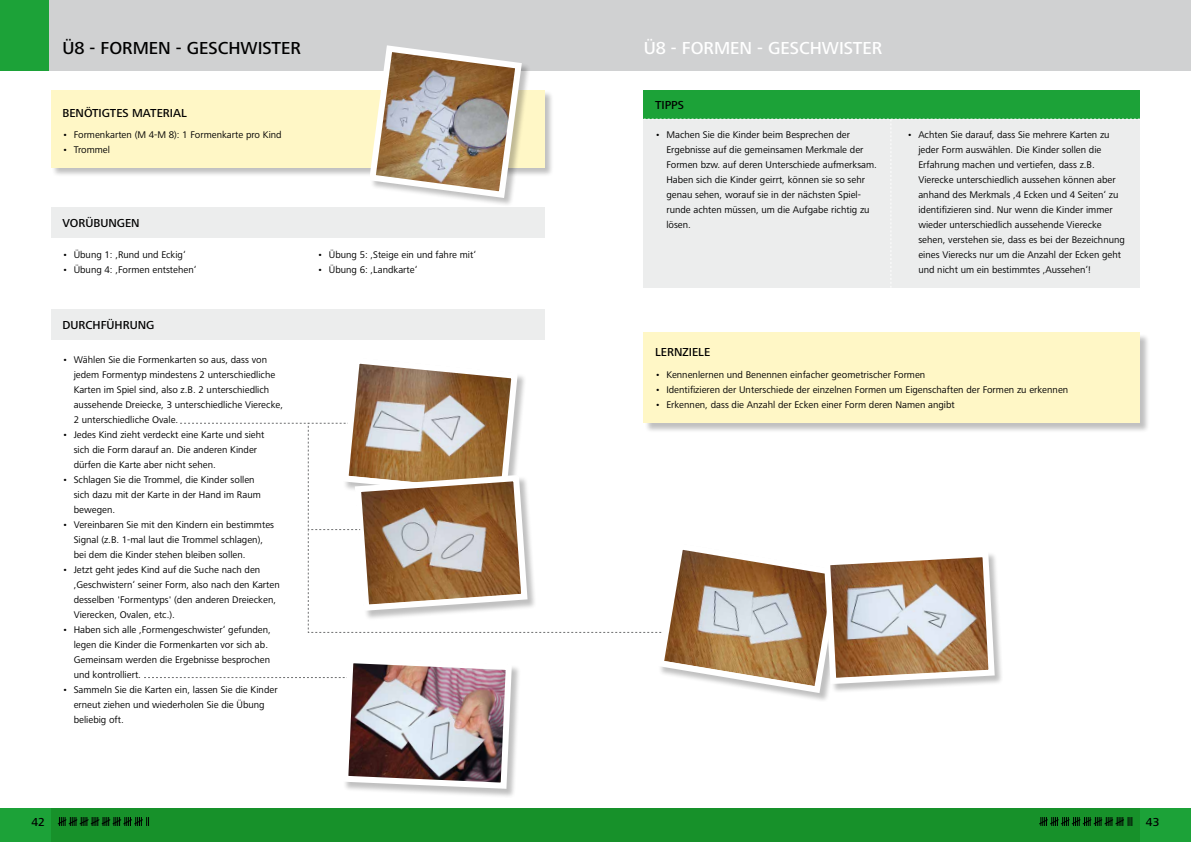
<style>
.page{position:relative;width:1191px;height:842px;background:#fff}
.page>*{position:absolute;margin:0;border:0;box-sizing:border-box;transform-origin:0 0}
.t1{font:500 18px "Frutiger Next LT";color:#fff}
.t2{font:500 18px "Frutiger Next LT";color:#000}
.t3{font:500 12px "Frutiger Next LT";color:#000}
.t4{font:10px/15px "Frutiger Next LT";color:#000}
</style>
<div class="page">
<div style="left:50px;top:808px;width:1091px;height:34px;background:#17912a"></div>
<div style="left:0;top:808px;width:51px;height:34px;background:#1ca238"></div>
<div style="left:1140px;top:808px;width:51px;height:34px;background:#1ca238"></div>
<div style="left:0;top:0;width:51px;height:71px;background:#1ca238"></div>
<div style="left:50px;top:0;width:1141px;height:71px;background:#d0d1d2"></div>
<div style="left:643px;top:91px;width:497px;height:28px;background:#1ca238"></div>
<div style="left:643px;top:119px;width:497px;height:169px;background:#eceded"></div>
<div style="left:644px;top:333px;width:505px;height:100px;background:#000;opacity:.25"></div>
<div style="left:643px;top:333px;width:497px;height:90px;background:#fff7c6"></div>
<div style="left:51px;top:90px;width:503px;height:87px;background:#000;opacity:.25"></div>
<div style="left:51px;top:90px;width:493px;height:78px;background:#fff7c6"></div>
<div style="left:369px;top:46px;width:162px;height:161px;background:#000;opacity:.25"></div>
<svg style="left:366px;top:45px;width:159px;height:156px"></svg>
<div style="left:51px;top:309px;width:493px;height:30px;background:#eceded"></div>
<div style="left:342px;top:657px;width:179px;height:141px;background:#000;opacity:.25"></div>
<div style="left:824px;top:551px;width:180px;height:142px;background:#000;opacity:.25"></div>
<svg style="left:144px;top:363px;width:854px;height:429px"></svg>
<div style="left:51px;top:207px;width:493px;height:30px;background:#eceded"></div>
<svg style="left:1039px;top:817px;width:93px;height:9px"></svg>
<svg style="left:57px;top:817px;width:92px;height:9px"></svg>
<h1 class="t2" style="left:62px;top:38px;width:240px">Ü8 - FORMEN - GESCHWISTER</h1>
<p class="t3" style="left:62px;top:107px;width:126px">BENÖTIGTES MATERIAL</p>
<p class="t4" style="left:62px;top:127px;width:221px">• Formenkarten (M 4-M 8): 1 Formenkarte pro Kind</p>
<p class="t4" style="left:62px;top:142px;width:49px">• Trommel</p>
<p class="t3" style="left:62px;top:216px;width:79px">VORÜBUNGEN</p>
<p class="t4" style="left:62px;top:247px;width:125px">• Übung 1: ‚Rund und Eckig‘</p>
<p class="t4" style="left:62px;top:262px;width:136px">• Übung 4: ‚Formen entstehen‘</p>
<p class="t3" style="left:62px;top:318px;width:94px">DURCHFÜHRUNG</p>
<p class="t4" style="left:74px;top:352px;width:211px;text-indent:-11px">• Wählen Sie die Formenkarten so aus, dass von jedem Formentyp mindestens 2 unterschiedliche Karten im Spiel sind, also z.B. 2 unterschiedlich aussehende Dreiecke, 3 unterschiedliche Vierecke, 2 unterschiedliche Ovale.</p>
<p class="t4" style="left:74px;top:427px;width:192px;text-indent:-11px">• Jedes Kind zieht verdeckt eine Karte und sieht sich die Form darauf an. Die anderen Kinder dürfen die Karte aber nicht sehen.</p>
<p class="t4" style="left:74px;top:472px;width:189px;text-indent:-11px">• Schlagen Sie die Trommel, die Kinder sollen sich dazu mit der Karte in der Hand im Raum bewegen.</p>
<p class="t4" style="left:74px;top:517px;width:202px;text-indent:-11px">• Vereinbaren Sie mit den Kindern ein bestimmtes<br>Signal (z.B. 1-mal laut die Trommel schlagen), bei dem die Kinder stehen bleiben sollen.</p>
<p class="t4" style="left:74px;top:562px;width:208px;text-indent:-11px">• Jetzt geht jedes Kind auf die Suche nach den ‚Geschwistern‘ seiner Form, also nach den Karten desselben 'Formentyps' (den anderen Dreiecken, Vierecken, Ovalen, etc.).</p>
<p class="t4" style="left:74px;top:622px;width:199px;text-indent:-11px">• Haben sich alle ‚Formengeschwister‘ gefunden, legen die Kinder die Formenkarten vor sich ab.<br>Gemeinsam werden die Ergebnisse besprochen und kontrolliert.</p>
<p class="t4" style="left:74px;top:682px;width:205px;text-indent:-11px">• Sammeln Sie die Karten ein, lassen Sie die Kinder erneut ziehen und wiederholen Sie die Übung beliebig oft.</p>
<p class="t4" style="left:317px;top:247px;width:160px">• Übung 5: ‚Steige ein und fahre mit‘</p>
<p class="t4" style="left:317px;top:262px;width:101px">• Übung 6: ‚Landkarte‘</p>
<h1 class="t1" style="left:643px;top:38px;width:240px">Ü8 - FORMEN - GESCHWISTER</h1>
<p class="t3" style="left:655px;top:98px;width:30px">TIPPS</p>
<p class="t4" style="left:666px;top:127px;width:212px;text-indent:-11px">• Machen Sie die Kinder beim Besprechen der Ergebnisse auf die gemeinsamen Merkmale der Formen bzw. auf deren Unterschiede aufmerksam.<br>Haben sich die Kinder geirrt, können sie so sehr genau sehen, worauf sie in der nächsten Spiel&shy;runde achten müssen, um die Aufgabe richtig zu lösen.</p>
<p class="t4" style="left:918px;top:127px;width:208px;text-indent:-11px">• Achten Sie darauf, dass Sie mehrere Karten zu jeder Form auswählen. Die Kinder sollen die Erfahrung machen und vertiefen, dass z.B.<br>Vierecke unterschiedlich aussehen können aber anhand des Merkmals ‚4 Ecken und 4 Seiten‘ zu identifizieren sind. Nur wenn die Kinder immer wieder unterschiedlich aussehende Vierecke sehen, verstehen sie, dass es bei der Bezeichnung eines Vierecks nur um die Anzahl der Ecken geht und nicht um ein bestimmtes ‚Aussehen‘!</p>
<p class="t3" style="left:655px;top:346px;width:57px">LERNZIELE</p>
<p class="t4" style="left:655px;top:367px;width:272px">• Kennenlernen und Benennen einfacher geometrischer Formen</p>
<p class="t4" style="left:655px;top:382px;width:415px">• Identifizieren der Unterschiede der einzelnen Formen um Eigenschaften der Formen zu erkennen</p>
<p class="t4" style="left:655px;top:397px;width:301px">• Erkennen, dass die Anzahl der Ecken einer Form deren Namen angibt</p>
<p class="t3" style="left:32px;top:815px;width:15px">42</p>
<p class="t3" style="left:1146px;top:815px;width:15px">43</p>
</div>
